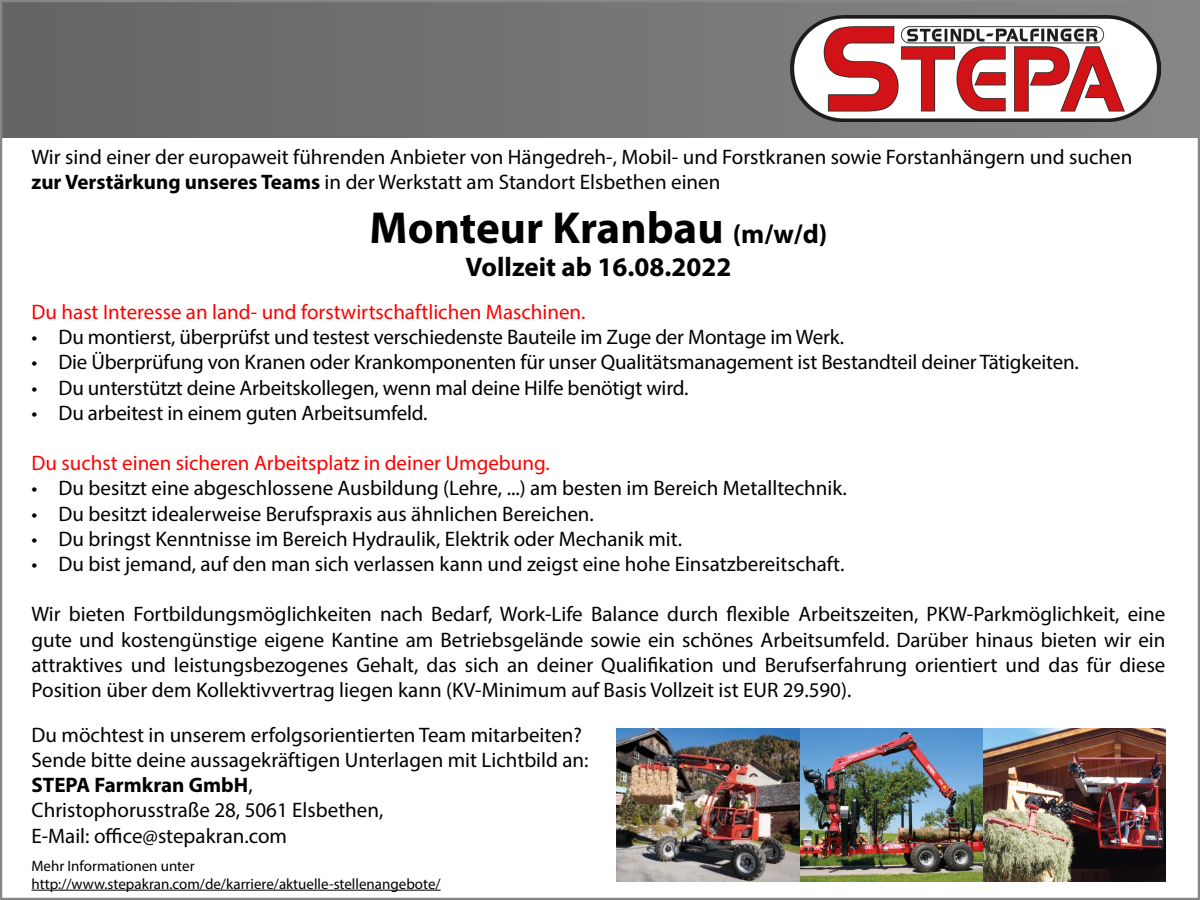
<style>
.page{position:relative;width:1200px;height:900px;background:#fff}
.page>*{position:absolute;margin:0;border:0;box-sizing:border-box;transform-origin:0 0}
.t1{font:700 45px "Myriad Pro";color:#000}
.t2{font:700 27px "Myriad Pro";color:#000}
.t3{font:21px/25.2px "Myriad Pro";color:#000}
.t4{font:21px "Myriad Pro";color:#f00}
.t5{font:15px/18px "Myriad Pro";color:#000}
.s1{font-weight:700}
.s2{font-size:27px}
</style>
<div class="page">
<div style="left:0;top:0;width:1200px;height:138px;background:linear-gradient(to right,#646463,#878786)"></div>
<img style="left:790px;top:15px;width:371px;height:107px">
<img style="left:617px;top:728px;width:548px;height:153px">
<hr style="left:32px;top:890px;width:409px;height:1px;background:#000">
<p class="t3" style="left:32px;top:144px;width:1102px">Wir sind einer der europaweit führenden Anbieter von Hängedreh-, Mobil- und Forstkranen sowie Forstanhängern und suchen <span class="s1">zur Verstärkung unseres Teams</span> in der Werkstatt am Standort Elsbethen einen</p>
<h1 class="t1" style="left:370px;top:199px;width:459px">Monteur Kranbau <span class="s2">(m/w/d)</span></h1>
<p class="t2" style="left:466px;top:249px;width:267px">Vollzeit ab 16.08.2022</p>
<p class="t4" style="left:32px;top:299px;width:556px">Du hast Interesse an land- und forstwirtschaftlichen Maschinen.</p>
<p class="t3" style="left:32px;top:324px;width:814px">• Du montierst, überprüfst und testest verschiedenste Bauteile im Zuge der Montage im Werk.</p>
<p class="t3" style="left:32px;top:349px;width:1049px">• Die Überprüfung von Kranen oder Krankomponenten für unser Qualitätsmanagement ist Bestandteil deiner Tätigkeiten.</p>
<p class="t3" style="left:32px;top:375px;width:659px">• Du unterstützt deine Arbeitskollegen, wenn mal deine Hilfe benötigt wird.</p>
<p class="t3" style="left:32px;top:400px;width:398px">• Du arbeitest in einem guten Arbeitsumfeld.</p>
<p class="t4" style="left:32px;top:450px;width:520px">Du suchst einen sicheren Arbeitsplatz in deiner Umgebung.</p>
<p class="t3" style="left:32px;top:475px;width:817px">• Du besitzt eine abgeschlossene Ausbildung (Lehre, ...) am besten im Bereich Metalltechnik.</p>
<p class="t3" style="left:32px;top:501px;width:564px">• Du besitzt idealerweise Berufspraxis aus ähnlichen Bereichen.</p>
<p class="t3" style="left:32px;top:526px;width:652px">• Du bringst Kenntnisse im Bereich Hydraulik, Elektrik oder Mechanik mit.</p>
<p class="t3" style="left:32px;top:551px;width:814px">• Du bist jemand, auf den man sich verlassen kann und zeigst eine hohe Einsatzbereitschaft.</p>
<p class="t3" style="left:32px;top:601px;width:1136px;text-align:justify">Wir bieten Fortbildungsmöglichkeiten nach Bedarf, Work-Life Balance durch flexible Arbeitszeiten, PKW-Parkmöglichkeit, eine gute und kostengünstige eigene Kantine am Betriebsgelände sowie ein schönes Arbeitsumfeld. Darüber hinaus bieten wir ein attraktives und leistungsbezogenes Gehalt, das sich an deiner Qualifikation und Berufserfahrung orientiert und das für diese Position über dem Kollektivvertrag liegen kann (KV-Minimum auf Basis Vollzeit ist EUR 29.590).</p>
<p class="t3" style="left:32px;top:722px;width:559px">Du möchtest in unserem erfolgsorientierten Team mitarbeiten?<br>Sende bitte deine aussagekräftigen Unterlagen mit Lichtbild an:<br><span class="s1">STEPA Farmkran GmbH</span>,<br>Christophorusstraße 28, 5061 Elsbethen,<br>E-Mail: office@stepakran.com</p>
<p class="t5" style="left:32px;top:856px;width:411px">Mehr Informationen unter http://www.stepakran.com/de/karriere/aktuelle-stellenangebote/</p>
</div>
